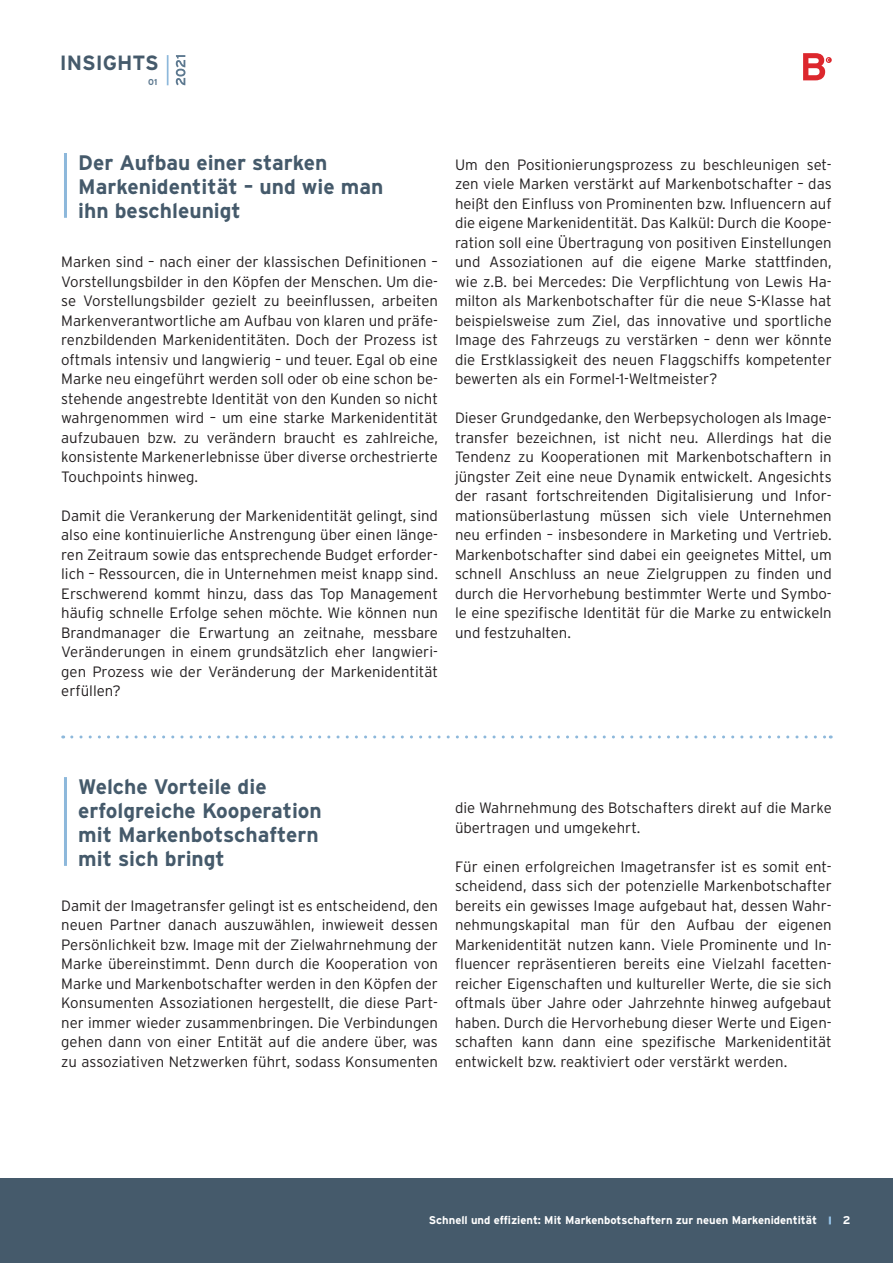
<style>
.page{position:relative;width:893px;height:1263px;background:#fff}
.page>*{position:absolute;margin:0;border:0;box-sizing:border-box;transform-origin:0 0}
.t1{font:700 21px/24px "Interstate";color:#455a6b}
.t2{font:700 20.55px "Interstate";color:#455a6b}
.t3{font:300 15px/19.5px "Interstate";color:#231f20;text-align:justify}
.t4{font:700 11.25px "Interstate";color:#fff}
.t5{font:700 8.55px "Interstate";color:#5c788f}
</style>
<div class="page">
<div style="left:0;top:1178px;width:893px;height:85px;background:#455a6b"></div>
<svg style="left:829px;top:1216px;width:2px;height:8px"></svg>
<svg style="left:803px;top:53px;width:29px;height:27px"></svg>
<svg style="left:176px;top:55px;width:9px;height:30px"></svg>
<hr style="left:167px;top:55px;width:2px;height:30px;background:#8db8db">
<hr style="left:64px;top:153px;width:3px;height:65px;background:#8db8db">
<hr style="left:64px;top:777px;width:3px;height:89px;background:#8db8db">
<svg style="left:72px;top:735px;width:759px;height:3px"></svg>
<h2 class="t2" style="left:60px;top:51px;width:100px">INSIGHTS</h2>
<p class="t5" style="left:148px;top:77px;width:11px">01</p>
<h1 class="t1" style="left:78px;top:150px;width:307px">Der Aufbau einer starken<br>Markenidentität – und wie man ihn beschleunigt</h1>
<p class="t3" style="left:61px;top:252px;width:378px">Marken sind – nach einer der klassischen Definitionen – Vorstellungsbilder in den Köpfen der Menschen. Um die&shy;se Vorstellungsbilder gezielt zu beeinflussen, arbeiten Markenverantwortliche am Aufbau von klaren und präfe&shy;renzbildenden Markenidentitäten. Doch der Prozess ist oftmals intensiv und langwierig – und teuer. Egal ob eine Marke neu eingeführt werden soll oder ob eine schon be&shy;stehende angestrebte Identität von den Kunden so nicht wahrgenommen wird – um eine starke Markenidentität aufzubauen bzw. zu verändern braucht es zahlreiche, konsistente Markenerlebnisse über diverse orchestrierte Touchpoints hinweg.</p>
<p class="t3" style="left:61px;top:506px;width:378px">Damit die Verankerung der Markenidentität gelingt, sind also eine kontinuierliche Anstrengung über einen länge&shy;ren Zeitraum sowie das entsprechende Budget erforder&shy;lich – Ressourcen, die in Unternehmen meist knapp sind.<br>Erschwerend kommt hinzu, dass das Top Management häufig schnelle Erfolge sehen möchte. Wie können nun Brandmanager die Erwartung an zeitnahe, messbare Veränderungen in einem grundsätzlich eher langwieri&shy;gen Prozess wie der Veränderung der Markenidentität erfüllen?</p>
<p class="t3" style="left:455px;top:155px;width:378px">Um den Positionierungsprozess zu beschleunigen set&shy;zen viele Marken verstärkt auf Markenbotschafter – das heißt den Einfluss von Prominenten bzw. Influencern auf die eigene Markenidentität. Das Kalkül: Durch die Koope&shy;ration soll eine Übertragung von positiven Einstellungen und Assoziationen auf die eigene Marke stattfinden, wie z.B. bei Mercedes: Die Verpflichtung von Lewis Ha&shy;milton als Markenbotschafter für die neue S-Klasse hat beispielsweise zum Ziel, das innovative und sportliche Image des Fahrzeugs zu verstärken – denn wer könnte die Erstklassigkeit des neuen Flaggschiffs kompetenter bewerten als ein Formel-1-Weltmeister?</p>
<p class="t3" style="left:455px;top:408px;width:378px">Dieser Grundgedanke, den Werbepsychologen als Image&shy;transfer bezeichnen, ist nicht neu. Allerdings hat die Tendenz zu Kooperationen mit Markenbotschaftern in jüngster Zeit eine neue Dynamik entwickelt. Angesichts der rasant fortschreitenden Digitalisierung und Infor&shy;mationsüberlastung müssen sich viele Unternehmen neu erfinden – insbesondere in Marketing und Vertrieb.<br>Markenbotschafter sind dabei ein geeignetes Mittel, um schnell Anschluss an neue Zielgruppen zu finden und durch die Hervorhebung bestimmter Werte und Symbo&shy;le eine spezifische Identität für die Marke zu entwickeln und festzuhalten.</p>
<h1 class="t1" style="left:78px;top:774px;width:245px">Welche Vorteile die erfolgreiche Kooperation mit Markenbotschaftern mit sich bringt</h1>
<p class="t3" style="left:61px;top:896px;width:378px">Damit der Imagetransfer gelingt ist es entscheidend, den neuen Partner danach auszuwählen, inwieweit dessen Persönlichkeit bzw. Image mit der Zielwahrnehmung der Marke übereinstimmt. Denn durch die Kooperation von Marke und Markenbotschafter werden in den Köpfen der Konsumenten Assoziationen hergestellt, die diese Part&shy;ner immer wieder zusammenbringen. Die Verbindungen gehen dann von einer Entität auf die andere über, was zu assoziativen Netzwerken führt, sodass Konsumenten</p>
<p class="t3" style="left:455px;top:798px;width:378px">die Wahrnehmung des Botschafters direkt auf die Marke übertragen und umgekehrt.</p>
<p class="t3" style="left:455px;top:857px;width:378px">Für einen erfolgreichen Imagetransfer ist es somit ent&shy;scheidend, dass sich der potenzielle Markenbotschafter bereits ein gewisses Image aufgebaut hat, dessen Wahr&shy;nehmungskapital man für den Aufbau der eigenen Markenidentität nutzen kann. Viele Prominente und In&shy;fluencer repräsentieren bereits eine Vielzahl facetten&shy;reicher Eigenschaften und kultureller Werte, die sie sich oftmals über Jahre oder Jahrzehnte hinweg aufgebaut haben. Durch die Hervorhebung dieser Werte und Eigen&shy;schaften kann dann eine spezifische Markenidentität entwickelt bzw. reaktiviert oder verstärkt werden.</p>
<p class="t4" style="left:429px;top:1214px;width:390px">Schnell und effizient: Mit Markenbotschaftern zur neuen Markenidentität</p>
<p class="t4" style="left:843px;top:1214px;width:9px">2</p>
</div>
